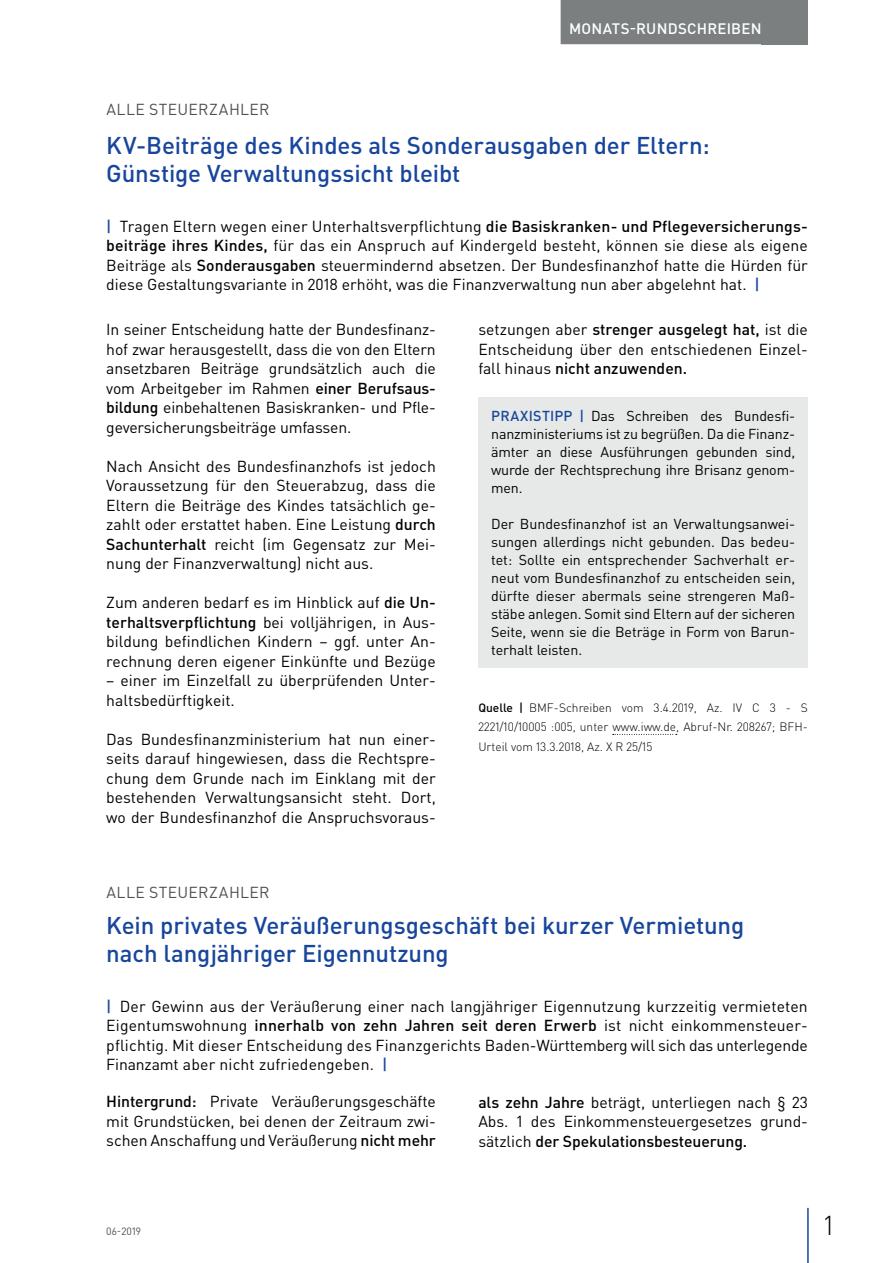
<style>
.page{position:relative;width:893px;height:1263px;background:#fff}
.page>*{position:absolute;margin:0;border:0;box-sizing:border-box;transform-origin:0 0}
.t1{font:300 27px "DIN Pro";color:#000002}
.t2{font:500 24px/28.5px "DIN Pro";letter-spacing:-.005em;color:#18469d}
.t3{font:15.75px/19.5px "DIN Pro";color:#000002;text-align:justify}
.t4{font:15.75px "DIN Pro";letter-spacing:.025em;color:#4f5152}
.t5{font:500 15px "DIN Pro";letter-spacing:.015em;color:#fff}
.t6{font:14.25px/18px "DIN Pro";letter-spacing:-.01em;color:#000002;text-align:justify}
.t7{font:300 12px/19.5px "DIN Pro";color:#000002;text-align:justify}
.t8{font:10.5px "DIN Pro";color:#4f5152}
.s1{font-weight:500;color:#18469d}
.s2{font-weight:500}
</style>
<div class="page">
<div style="left:762px;top:0;width:46px;height:44px;background:#7c7f7f"></div>
<hr style="left:807px;top:1208px;width:2px;height:55px;background:#18469d">
<div style="left:561px;top:0;width:209px;height:44px;background:#7c7f7f"></div>
<svg style="left:613px;top:734px;width:64px;height:1px"></svg>
<div style="left:478px;top:397px;width:330px;height:271px;background:#e6e9e8"></div>
<p class="t5" style="left:569px;top:18px;width:194px">MONATS-RUNDSCHREIBEN</p>
<p class="t4" style="left:106px;top:98px;width:165px">ALLE STEUERZAHLER</p>
<h2 class="t2" style="left:106px;top:130px;width:605px">KV-Beiträge des Kindes als Sonderausgaben der Eltern:<br>Günstige Verwaltungssicht bleibt</h2>
<p class="t3" style="left:106px;top:216px;width:703px"><span class="s1">|</span> Tragen Eltern wegen einer Unterhaltsverpflichtung <span class="s2">die Basiskranken- und Pflegeversicherungs&shy;beiträge ihres Kindes,</span> für das ein Anspruch auf Kindergeld besteht, können sie diese als eigene Beiträge als <span class="s2">Sonderausgaben</span> steuermindernd absetzen. Der Bundesfinanzhof hatte die Hürden für diese Gestaltungsvariante in 2018 erhöht, was die Finanzverwaltung nun aber abgelehnt hat. <span class="s1">|</span></p>
<p class="t3" style="left:106px;top:319px;width:331px">In seiner Entscheidung hatte der Bundesfinanz&shy;hof zwar herausgestellt, dass die von den Eltern ansetzbaren Beiträge grundsätzlich auch die vom Arbeitgeber im Rahmen <span class="s2">einer Berufsaus&shy;bildung</span> einbehaltenen Basiskranken- und Pfle&shy;geversicherungsbeiträge umfassen.</p>
<p class="t3" style="left:106px;top:456px;width:331px">Nach Ansicht des Bundesfinanzhofs ist jedoch Voraussetzung für den Steuerabzug, dass die Eltern die Beiträge des Kindes tatsächlich ge&shy;zahlt oder erstattet haben. Eine Leistung <span class="s2">durch Sachunterhalt</span> reicht (im Gegensatz zur Mei&shy;nung der Finanzverwaltung) nicht aus.</p>
<p class="t3" style="left:106px;top:592px;width:331px">Zum anderen bedarf es im Hinblick auf <span class="s2">die Un&shy;terhaltsverpflichtung</span> bei volljährigen, in Aus&shy;bildung befindlichen Kindern – ggf. unter An&shy;rechnung deren eigener Einkünfte und Bezüge</p>
<p class="t3" style="left:106px;top:670px;width:331px">– einer im Einzelfall zu überprüfenden Unter&shy;haltsbedürftigkeit.</p>
<p class="t3" style="left:106px;top:729px;width:331px">Das Bundesfinanzministerium hat nun einer&shy;seits darauf hingewiesen, dass die Rechtspre&shy;chung dem Grunde nach im Einklang mit der bestehenden Verwaltungsansicht steht. Dort, wo der Bundesfinanzhof die Anspruchsvoraus-</p>
<p class="t3" style="left:478px;top:319px;width:331px">setzungen aber <span class="s2">strenger ausgelegt hat,</span> ist die Entscheidung über den entschiedenen Einzel&shy;fall hinaus <span class="s2">nicht anzuwenden.</span></p>
<p class="t6" style="left:491px;top:406px;width:306px"><span class="s1">PRAXISTIPP |</span> Das Schreiben des Bundesfi&shy;nanzministeriums ist zu begrüßen. Da die Finanz&shy;ämter an diese Ausführungen gebunden sind, wurde der Rechtsprechung ihre Brisanz genom&shy;men.</p>
<p class="t6" style="left:491px;top:514px;width:306px">Der Bundesfinanzhof ist an Verwaltungsanwei&shy;sungen allerdings nicht gebunden. Das bedeu&shy;tet: Sollte ein entsprechender Sachverhalt er&shy;neut vom Bundesfinanzhof zu entscheiden sein, dürfte dieser abermals seine strengeren Maß&shy;stäbe anlegen. Somit sind Eltern auf der sicheren Seite, wenn sie die Beträge in Form von Barun&shy;terhalt leisten.</p>
<p class="t7" style="left:478px;top:697px;width:331px"><span class="s2">Quelle |</span> BMF-Schreiben vom 3.4.2019, Az. IV C 3 - S 2221/10/10005 :005, unter www.iww.de, Abruf-Nr. 208267; BFH-Urteil vom 13.3.2018, Az. X R 25/15</p>
<p class="t4" style="left:106px;top:881px;width:165px">ALLE STEUERZAHLER</p>
<h2 class="t2" style="left:106px;top:910px;width:640px">Kein privates Veräußerungsgeschäft bei kurzer Vermietung nach langjähriger Eigennutzung</h2>
<p class="t3" style="left:106px;top:996px;width:703px"><span class="s1">|</span> Der Gewinn aus der Veräußerung einer nach langjähriger Eigennutzung kurzzeitig vermieteten Eigentumswohnung <span class="s2">innerhalb von zehn Jahren seit deren Erwerb</span> ist nicht einkommensteuer&shy;pflichtig. Mit dieser Entscheidung des Finanzgerichts Baden-Württemberg will sich das unterlegende Finanzamt aber nicht zufriedengeben. <span class="s1">|</span></p>
<p class="t3" style="left:106px;top:1091px;width:331px"><span class="s2">Hintergrund:</span> Private Veräußerungsgeschäfte mit Grundstücken, bei denen der Zeitraum zwi&shy;schen Anschaffung und Veräußerung <span class="s2">nicht mehr</span></p>
<p class="t3" style="left:478px;top:1092px;width:331px"><span class="s2">als zehn Jahre</span> beträgt, unterliegen nach § 23<br>Abs. 1 des Einkommensteuergesetzes grund&shy;sätzlich <span class="s2">der Spekulationsbesteuerung.</span></p>
<p class="t8" style="left:106px;top:1224px;width:36px">06-2019</p>
<h1 class="t1" style="left:824px;top:1207px;width:11px">1</h1>
</div>
